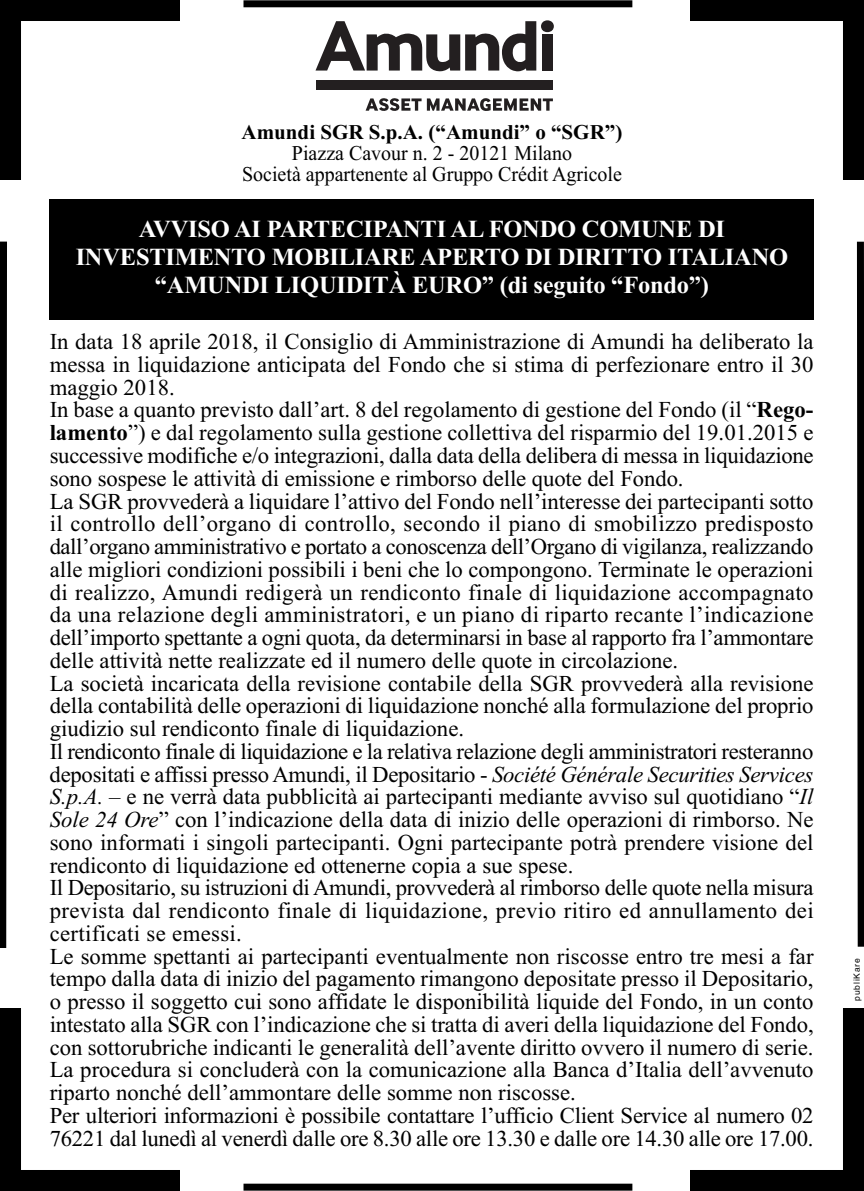
<style>
.page{position:relative;width:864px;height:1191px;background:#fff}
.page>*{position:absolute;margin:0;border:0;box-sizing:border-box;transform-origin:0 0}
.t1{font:700 24.5px/28px "Times New Roman";letter-spacing:-.01em;color:#fff;text-align:center}
.t2{font:22.75px/22.8px "Times New Roman";color:#000}
.t3{font:21px/21px "Times New Roman";color:#000;text-align:center;scale:.95 1}
.t4{font:700 21px "Times New Roman";color:#000}
.t5{font:8.4px "Helvetica";letter-spacing:.1em;color:#000}
.s1{font-weight:700}
.s2{font-style:italic}
</style>
<div class="page">
<div style="left:0;top:0;width:863px;height:1191px;border:21px solid #000"></div>
<div style="left:0;top:180px;width:28px;height:828px;background:#fff"></div>
<div style="left:833px;top:180px;width:30px;height:828px;background:#fff"></div>
<div style="left:180px;top:0;width:509px;height:28px;background:#fff"></div>
<div style="left:180px;top:1162px;width:509px;height:29px;background:#fff"></div>
<div style="left:0;top:242px;width:7px;height:706px;background:#000"></div>
<svg style="left:856px;top:242px;width:7px;height:704px;background:#303030"></svg>
<div style="left:243px;top:0;width:389px;height:7px;background:#000"></div>
<div style="left:243px;top:1183px;width:389px;height:7px;background:#000"></div>
<svg style="left:315px;top:21px;width:221px;height:51px"></svg>
<div style="left:540px;top:20px;width:13px;height:12px;background:#231f20;border-radius:50%"></div>
<div style="left:541px;top:34px;width:11px;height:37px;background:#231f20"></div>
<div style="left:316px;top:80px;width:236px;height:9px;background:#231f20"></div>
<svg style="left:365px;top:98px;width:187px;height:13px"></svg>
<div style="left:50px;top:199px;width:764px;height:121px;background:#000"></div>
<p class="t4" style="left:241px;top:125px;width:382px">Amundi SGR S.p.A. (“Amundi” o “SGR”)</p>
<p class="t3" style="left:242px;top:144px;width:401px">Piazza Cavour n. 2 - 20121 Milano<br>Società appartenente al Gruppo Crédit Agricole</p>
<p class="t1" style="left:76px;top:218px;width:713px">AVVISO AI PARTECIPANTI AL FONDO COMUNE DI<br>INVESTIMENTO MOBILIARE APERTO DI DIRITTO ITALIANO “AMUNDI LIQUIDITÀ EURO” (di seguito “Fondo”)</p>
<p class="t2" style="left:50px;top:332px;width:765px">In data 18 aprile 2018, il Consiglio di Amministrazione di Amundi ha deliberato la messa in liquidazione anticipata del Fondo che si stima di perfezionare entro il 30 maggio 2018.<br>In base a quanto previsto dall’art. 8 del regolamento di gestione del Fondo (il “<span class="s1">Rego&shy;lamento</span>”) e dal regolamento sulla gestione collettiva del risparmio del 19.01.2015 e successive modifiche e/o integrazioni, dalla data della delibera di messa in liquidazione sono sospese le attività di emissione e rimborso delle quote del Fondo.<br>La SGR provvederà a liquidare l’attivo del Fondo nell’interesse dei partecipanti sotto il controllo dell’organo di controllo, secondo il piano di smobilizzo predisposto dall’organo amministrativo e portato a conoscenza dell’Organo di vigilanza, realizzando alle migliori condizioni possibili i beni che lo compongono. Terminate le operazioni di realizzo, Amundi redigerà un rendiconto finale di liquidazione accompagnato da una relazione degli amministratori, e un piano di riparto recante l’indicazione dell’importo spettante a ogni quota, da determinarsi in base al rapporto fra l’ammontare delle attività nette realizzate ed il numero delle quote in circolazione.<br>La società incaricata della revisione contabile della SGR provvederà alla revisione della contabilità delle operazioni di liquidazione nonché alla formulazione del proprio giudizio sul rendiconto finale di liquidazione.<br>Il rendiconto finale di liquidazione e la relativa relazione degli amministratori resteranno depositati e affissi presso Amundi, il Depositario - <span class="s2">Société Générale Securities Services S.p.A.</span> – e ne verrà data pubblicità ai partecipanti mediante avviso sul quotidiano “<span class="s2">Il Sole 24 Ore</span>” con l’indicazione della data di inizio delle operazioni di rimborso. Ne sono informati i singoli partecipanti. Ogni partecipante potrà prendere visione del rendiconto di liquidazione ed ottenerne copia a sue spese.<br>Il Depositario, su istruzioni di Amundi, provvederà al rimborso delle quote nella misura prevista dal rendiconto finale di liquidazione, previo ritiro ed annullamento dei certificati se emessi.<br>Le somme spettanti ai partecipanti eventualmente non riscosse entro tre mesi a far tempo dalla data di inizio del pagamento rimangono depositate presso il Depositario, o presso il soggetto cui sono affidate le disponibilità liquide del Fondo, in un conto intestato alla SGR con l’indicazione che si tratta di averi della liquidazione del Fondo, con sottorubriche indicanti le generalità dell’avente diritto ovvero il numero di serie.<br>La procedura si concluderà con la comunicazione alla Banca d’Italia dell’avvenuto riparto nonché dell’ammontare delle somme non riscosse.<br>Per ulteriori informazioni è possibile contattare l’ufficio Client Service al numero 02<br>76221 dal lunedì al venerdì dalle ore 8.30 alle ore 13.30 e dalle ore 14.30 alle ore 17.00.</p>
<p class="t5" style="left:853px;top:1001px;width:44px;rotate:-90deg">publiKare</p>
</div>
